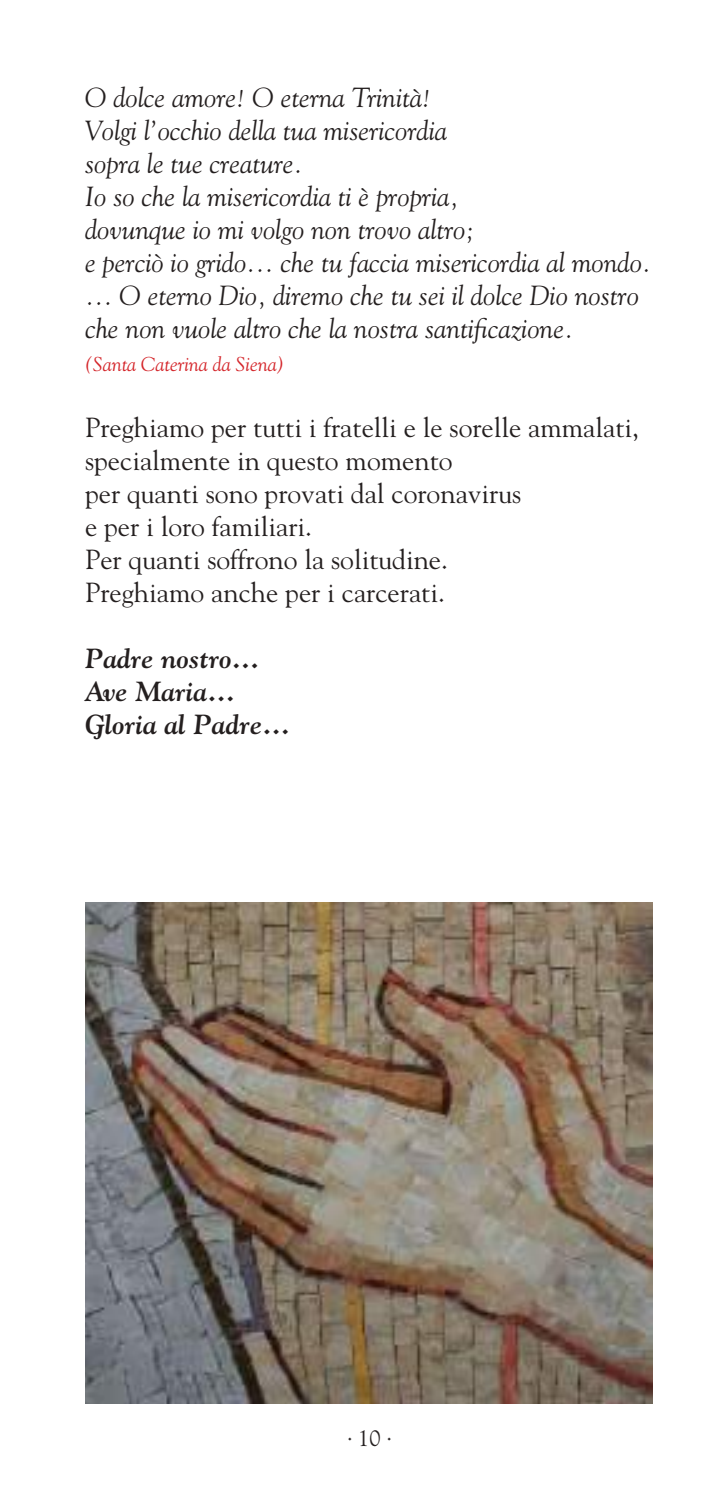
<style>
.page{position:relative;width:709px;height:1489px;background:#fff}
.page>*{position:absolute;margin:0;border:0;box-sizing:border-box;transform-origin:0 0}
.t1{font:italic 27.5px/33px "Goudy";color:#241f1f}
.t2{font:27.5px/33px "Goudy";color:#241f1f}
.t3{font:27.5px/33px "Goudy Bold Italic Os F";color:#241f1f}
.t4{font:22.5px "Goudy";color:#241f1f}
.t5{font:italic 20px "Goudy";color:#d42429}
</style>
<div class="page">
<img style="left:85px;top:902px;width:567px;height:501px">
<p class="t1" style="left:85px;top:80px;width:567px">O dolce amore! O eterna Trinità!<br>Volgi l’occhio della tua misericordia<br>sopra le tue creature.<br>Io so che la misericordia ti è propria,<br>dovunque io mi volgo non trovo altro;<br>e perciò io grido... che tu faccia misericordia al mondo. … O eterno Dio, diremo che tu sei il dolce Dio nostro che non vuole altro che la nostra santificazione.</p>
<p class="t5" style="left:85px;top:352px;width:201px">(Santa Caterina da Siena)</p>
<p class="t2" style="left:85px;top:410px;width:555px">Preghiamo per tutti i fratelli e le sorelle ammalati, specialmente in questo momento<br>per quanti sono provati dal coronavirus<br>e per i loro familiari.<br>Per quanti soffrono la solitudine.<br>Preghiamo anche per i carcerati.</p>
<p class="t3" style="left:85px;top:641px;width:206px">Padre nostro…<br>Ave Maria…<br>Gloria al Padre…</p>
<p class="t4" style="left:347px;top:1424px;width:46px">· 10 ·</p>
</div>
